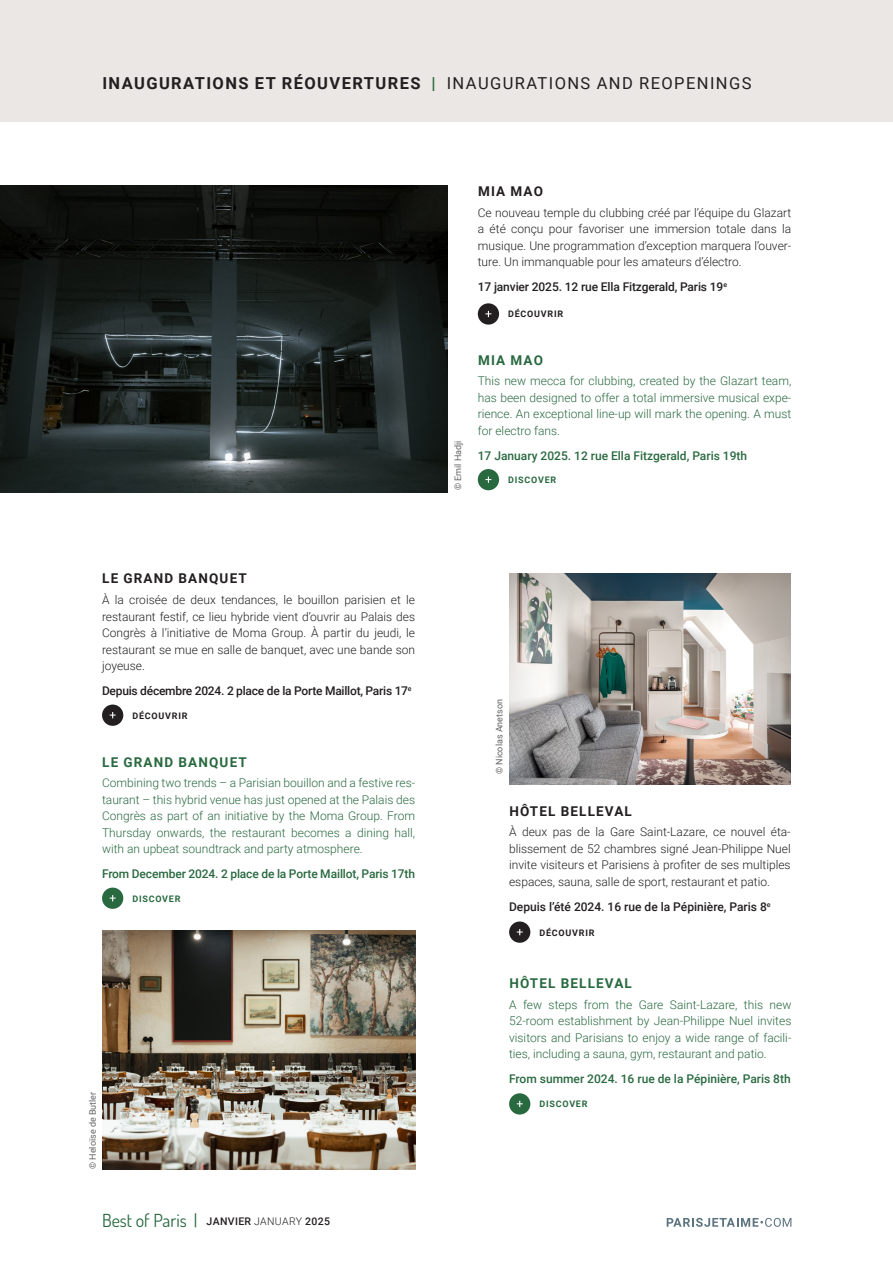
<style>
.page{position:relative;width:893px;height:1263px;background:#fff}
.page>*{position:absolute;margin:0;border:0;box-sizing:border-box;transform-origin:0 0}
.t1{font:18px "Dosis";color:#296940}
.t2{font:700 16.5px "Roboto";letter-spacing:.085em;color:#231f20}
.titre_module_FR{font:700 13.5px "Roboto";letter-spacing:.085em;color:#231f20}
.titre_module_EN{font:700 13.5px "Roboto";letter-spacing:.085em;color:#296940}
.texte_courant_EN{font:300 12px/16.5px "Roboto";color:#296940;text-align:justify}
.texte_courant_FR{font:300 12px/16.5px "Roboto";color:#231f20;text-align:justify}
.coordonnées_FR{font:500 12px "Roboto";letter-spacing:-.01em;color:#231f20}
.texte_courant_FR-2{font:500 12px "Roboto";letter-spacing:-.01em;color:#296940}
.texte_courant_EN-2{font:500 12px "Roboto";color:#296940}
.coordonnées_EN{font:500 12px "Roboto";color:#296940}
.crédit_photo{font:9px "Roboto";color:#636366}
.t3{font:700 9px "Roboto";letter-spacing:.085em;color:#231f20}
.t4{font:700 9px "Roboto";letter-spacing:.085em;color:#296940}
.s1{color:#296940}
.s2{font-weight:400}
.s3{font-family:"Roboto";font-weight:500;font-size:10.5px;color:#231f20}
.s4{font-family:"Roboto";font-weight:300;font-size:10.5px;color:#231f20}
</style>
<div class="page">
<svg style="left:667px;top:1218px;width:124px;height:9px"></svg>
<div style="left:1px;top:0;width:892px;height:122px;background:#eae7e5"></div>
<img style="left:1px;top:186px;width:446px;height:307px">
<img style="left:509px;top:573px;width:281px;height:211px">
<img style="left:102px;top:930px;width:313px;height:239px">
<div style="left:478px;top:303px;width:21px;height:22px;background:#231f20;border-radius:50%"></div>
<svg style="left:485px;top:311px;width:6px;height:6px"></svg>
<div style="left:478px;top:469px;width:21px;height:21px;background:#296940;border-radius:50%"></div>
<svg style="left:485px;top:476px;width:6px;height:7px"></svg>
<div style="left:102px;top:887px;width:21px;height:22px;background:#296940;border-radius:50%"></div>
<svg style="left:110px;top:895px;width:6px;height:6px"></svg>
<div style="left:102px;top:704px;width:21px;height:22px;background:#231f20;border-radius:50%"></div>
<svg style="left:110px;top:712px;width:6px;height:6px"></svg>
<div style="left:509px;top:1093px;width:21px;height:21px;background:#296940;border-radius:50%"></div>
<svg style="left:517px;top:1101px;width:6px;height:6px"></svg>
<div style="left:509px;top:921px;width:21px;height:22px;background:#231f20;border-radius:50%"></div>
<svg style="left:517px;top:929px;width:6px;height:6px"></svg>
<p class="t2" style="left:102px;top:71px;width:651px">INAUGURATIONS ET RÉOUVERTURES <span class="s1">|</span> <span class="s2">INAUGURATIONS AND REOPENINGS</span></p>
<p class="titre_module_FR" style="left:478px;top:182px;width:66px">MIA MAO</p>
<p class="texte_courant_FR" style="left:478px;top:204px;width:315px">Ce nouveau temple du clubbing créé par l’équipe du Glazart a été conçu pour favoriser une immersion totale dans la musique. Une programmation d’exception marquera l’ouver&shy;ture. Un immanquable pour les amateurs d’électro.</p>
<p class="coordonnées_FR" style="left:478px;top:278px;width:251px">17 janvier 2025. 12 rue Ella Fitzgerald, Paris 19<sup>e</sup></p>
<p class="titre_module_FR" style="left:102px;top:569px;width:146px">LE GRAND BANQUET</p>
<p class="texte_courant_FR" style="left:102px;top:591px;width:315px">À la croisée de deux tendances, le bouillon parisien et le restaurant festif, ce lieu hybride vient d’ouvrir au Palais des Congrès à l’initiative de Moma Group. À partir du jeudi, le restaurant se mue en salle de banquet, avec une bande son joyeuse.</p>
<p class="coordonnées_FR" style="left:102px;top:682px;width:311px">Depuis décembre 2024. 2 place de la Porte Maillot, Paris 17<sup>e</sup></p>
<p class="t3" style="left:132px;top:709px;width:57px">DÉCOUVRIR</p>
<p class="titre_module_EN" style="left:102px;top:752px;width:146px">LE GRAND BANQUET</p>
<p class="texte_courant_EN" style="left:102px;top:774px;width:315px">Combining two trends – a Parisian bouillon and a festive res&shy;taurant – this hybrid venue has just opened at the Palais des Congrès as part of an initiative by the Moma Group. From Thursday onwards, the restaurant becomes a dining hall, with an upbeat soundtrack and party atmosphere.</p>
<p class="texte_courant_FR-2" style="left:102px;top:866px;width:315px">From December 2024. 2 place de la Porte Maillot, Paris 17th</p>
<p class="t4" style="left:132px;top:892px;width:50px">DISCOVER</p>
<p class="crédit_photo" style="left:86px;top:1169px;width:79px;rotate:-90deg">© Heloïse de Butler</p>
<h1 class="t1" style="left:102px;top:1207px;width:229px">Best of Paris | <span class="s3">JANVIER</span> <span class="s4">JANUARY</span> <span class="s3">2025</span></h1>
<p class="crédit_photo" style="left:452px;top:490px;width:51px;rotate:-90deg">© Emil Hadji</p>
<p class="t3" style="left:508px;top:308px;width:57px">DÉCOUVRIR</p>
<p class="titre_module_EN" style="left:478px;top:350px;width:66px">MIA MAO</p>
<p class="texte_courant_EN" style="left:478px;top:372px;width:315px">This new mecca for clubbing, created by the Glazart team, has been designed to offer a total immersive musical expe&shy;rience. An exceptional line-up will mark the opening. A must for electro fans.</p>
<p class="texte_courant_EN-2" style="left:478px;top:447px;width:271px">17 January 2025. 12 rue Ella Fitzgerald, Paris 19th</p>
<p class="t4" style="left:508px;top:473px;width:50px">DISCOVER</p>
<p class="crédit_photo" style="left:493px;top:774px;width:76px;rotate:-90deg">© Nicolas Anetson</p>
<p class="titre_module_FR" style="left:509px;top:801px;width:124px">HÔTEL BELLEVAL</p>
<p class="texte_courant_FR" style="left:509px;top:823px;width:283px">À deux pas de la Gare Saint-Lazare, ce nouvel éta&shy;blissement de 52 chambres signé Jean-Philippe Nuel invite visiteurs et Parisiens à profiter de ses multiples espaces, sauna, salle de sport, restaurant et patio.</p>
<p class="coordonnées_FR" style="left:509px;top:898px;width:263px">Depuis l’été 2024. 16 rue de la Pépinière, Paris 8<sup>e</sup></p>
<p class="t3" style="left:539px;top:926px;width:57px">DÉCOUVRIR</p>
<p class="titre_module_EN" style="left:509px;top:974px;width:124px">HÔTEL BELLEVAL</p>
<p class="texte_courant_EN" style="left:509px;top:996px;width:284px">A few steps from the Gare Saint-Lazare, this new 52-room establishment by Jean-Philippe Nuel invites visitors and Parisians to enjoy a wide range of facili&shy;ties, including a sauna, gym, restaurant and patio.</p>
<p class="coordonnées_EN" style="left:509px;top:1071px;width:283px">From summer 2024. 16 rue de la Pépinière, Paris 8th</p>
<p class="t4" style="left:539px;top:1098px;width:50px">DISCOVER</p>
</div>
